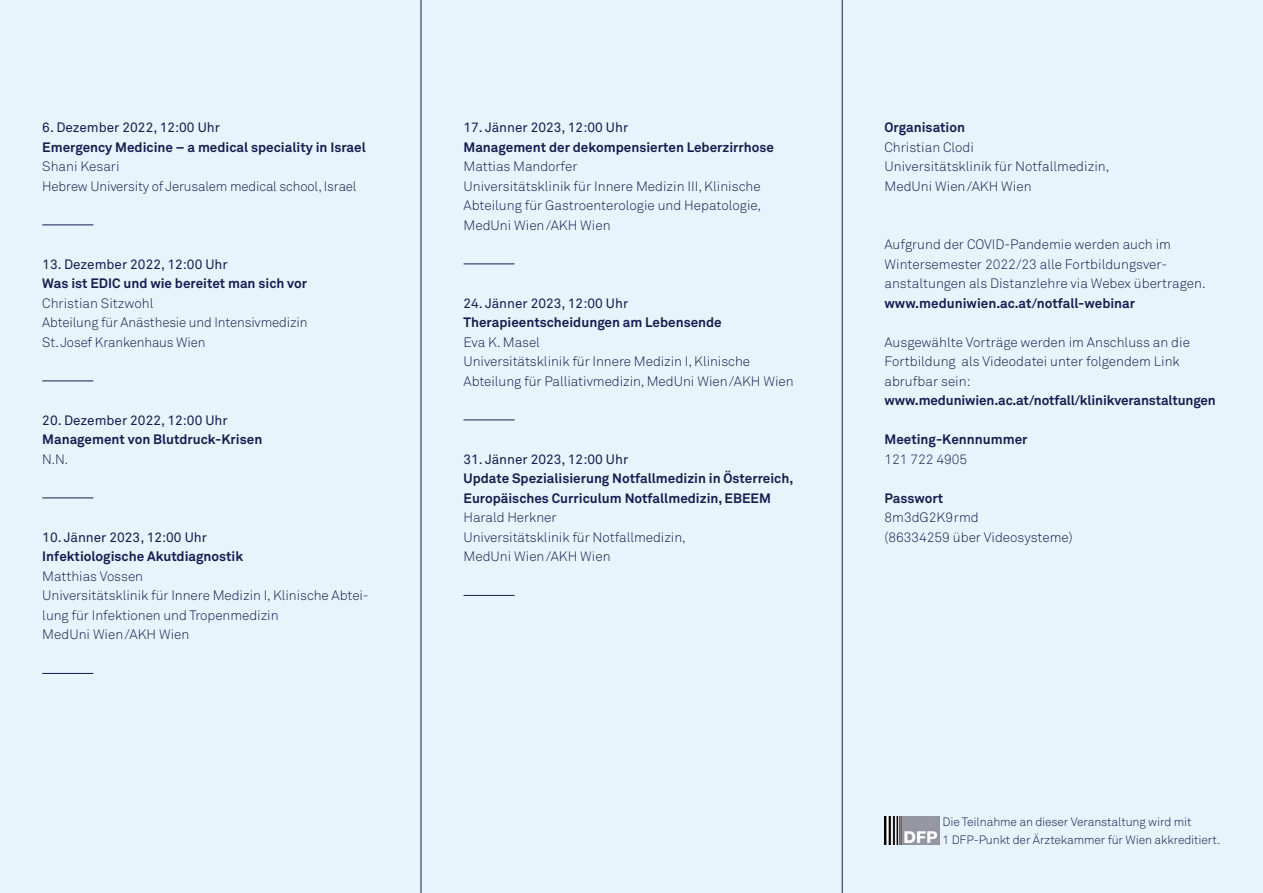
<style>
.page{position:relative;width:1263px;height:893px;background:#e8f4fb}
.page>*{position:absolute;margin:0;border:0;box-sizing:border-box;transform-origin:0 0}
.Vortragende_Name{font:300 13.5px/19.5px "Akkurat Pro";letter-spacing:-.005em;color:#141d50}
.Fließtext{font:700 13.5px "Akkurat Pro";color:#141d50}
.Fließtext-2{font:300 13.5px/19.5px "Akkurat Pro";color:#141d50}
.Uhrzeit{font:13.5px "Akkurat Pro";color:#141d50}
.Überschrift{font:700 13.5px "Akkurat Pro";color:#141d50}
.Fließtext-3{font:300 12px/18px "Akkurat Pro";letter-spacing:-.01em;color:#141d50}
</style>
<div class="page">
<img style="left:884px;top:816px;width:55px;height:29px">
<hr style="left:42px;top:224px;width:51px;height:1px;background:#141d50">
<hr style="left:42px;top:380px;width:51px;height:1px;background:#141d50">
<hr style="left:42px;top:497px;width:51px;height:1px;background:#141d50">
<hr style="left:42px;top:673px;width:51px;height:1px;background:#141d50">
<hr style="left:421px;top:0;width:1px;height:893px;background:#141d50">
<hr style="left:842px;top:0;width:1px;height:893px;background:#141d50">
<hr style="left:463px;top:263px;width:51px;height:1px;background:#141d50">
<hr style="left:463px;top:419px;width:51px;height:1px;background:#141d50">
<hr style="left:463px;top:595px;width:51px;height:1px;background:#141d50">
<p class="Uhrzeit" style="left:42px;top:119px;width:179px">6. Dezember 2022, 12:00 Uhr</p>
<p class="Fließtext" style="left:42px;top:138px;width:325px">Emergency Medicine – a medical speciality in Israel</p>
<p class="Fließtext-2" style="left:42px;top:157px;width:79px">Shani Kesari</p>
<p class="Vortragende_Name" style="left:42px;top:176px;width:316px">Hebrew University of Jerusalem medical school, Israel</p>
<p class="Uhrzeit" style="left:42px;top:256px;width:187px">13. Dezember 2022, 12:00 Uhr</p>
<p class="Fließtext" style="left:42px;top:275px;width:266px">Was ist EDIC und wie bereitet man sich vor</p>
<p class="Fließtext-2" style="left:42px;top:293px;width:113px">Christian Sitzwohl</p>
<p class="Vortragende_Name" style="left:42px;top:313px;width:267px">Abteilung für Anästhesie und Intensivmedizin</p>
<p class="Vortragende_Name" style="left:42px;top:332px;width:165px">St. Josef Krankenhaus Wien</p>
<p class="Uhrzeit" style="left:42px;top:412px;width:187px">20. Dezember 2022, 12:00 Uhr</p>
<p class="Fließtext" style="left:42px;top:431px;width:222px">Management von Blutdruck-Krisen</p>
<p class="Vortragende_Name" style="left:42px;top:449px;width:28px">N.N.</p>
<p class="Uhrzeit" style="left:42px;top:529px;width:166px">10. Jänner 2023, 12:00 Uhr</p>
<p class="Fließtext" style="left:42px;top:548px;width:202px">Infektiologische Akutdiagnostik</p>
<p class="Vortragende_Name" style="left:42px;top:566px;width:102px">Matthias Vossen</p>
<p class="Vortragende_Name" style="left:42px;top:586px;width:328px">Universitätsklinik für Innere Medizin I, Klinische Abtei&shy;lung für Infektionen und Tropenmedizin</p>
<p class="Fließtext-2" style="left:42px;top:625px;width:149px">MedUni Wien /AKH Wien</p>
<p class="Uhrzeit" style="left:463px;top:119px;width:166px">17. Jänner 2023, 12:00 Uhr</p>
<p class="Fließtext" style="left:463px;top:138px;width:312px">Management der dekompensierten Leberzirrhose</p>
<p class="Vortragende_Name" style="left:463px;top:157px;width:116px">Mattias Mandorfer</p>
<p class="Fließtext-2" style="left:463px;top:176px;width:299px">Universitätsklinik für Innere Medizin III, Klinische<br>Abteilung für Gastroenterologie und Hepatologie,</p>
<p class="Fließtext-2" style="left:463px;top:215px;width:149px">MedUni Wien /AKH Wien</p>
<p class="Uhrzeit" style="left:463px;top:295px;width:166px">24. Jänner 2023, 12:00 Uhr</p>
<p class="Fließtext" style="left:463px;top:314px;width:260px">Therapieentscheidungen am Lebensende</p>
<p class="Vortragende_Name" style="left:463px;top:332px;width:78px">Eva K. Masel</p>
<p class="Vortragende_Name" style="left:463px;top:352px;width:332px">Universitätsklinik für Innere Medizin I, Klinische<br>Abteilung für Palliativmedizin, MedUni Wien /AKH Wien</p>
<p class="Uhrzeit" style="left:463px;top:451px;width:166px">31. Jänner 2023, 12:00 Uhr</p>
<p class="Fließtext" style="left:463px;top:470px;width:331px">Update Spezialisierung Notfallmedizin in Österreich,</p>
<p class="Fließtext" style="left:463px;top:489px;width:309px">Europäisches Curriculum Notfallmedizin, EBEEM</p>
<p class="Vortragende_Name" style="left:463px;top:508px;width:95px">Harald Herkner</p>
<p class="Vortragende_Name" style="left:463px;top:527px;width:224px">Universitätsklinik für Notfallmedizin,</p>
<p class="Fließtext-2" style="left:463px;top:547px;width:149px">MedUni Wien /AKH Wien</p>
<p class="Überschrift" style="left:884px;top:119px;width:82px">Organisation</p>
<p class="Fließtext-2" style="left:884px;top:137px;width:91px">Christian Clodi</p>
<p class="Fließtext-2" style="left:884px;top:157px;width:226px">Universitätsklinik für Notfallmedizin,<br>MedUni Wien /AKH Wien</p>
<p class="Vortragende_Name" style="left:884px;top:235px;width:323px">Aufgrund der COVID-Pandemie werden auch im<br>Wintersemester 2022/23 alle Fortbildungsver&shy;anstaltungen als Distanzlehre via Webex übertragen.</p>
<p class="Überschrift" style="left:884px;top:294px;width:252px">www.meduniwien.ac.at/notfall-webinar</p>
<p class="Fließtext-2" style="left:884px;top:332px;width:307px">Ausgewählte Vorträge werden im Anschluss an die<br>Fortbildung als Videodatei unter folgendem Link</p>
<p class="Fließtext-2" style="left:884px;top:371px;width:88px">abrufbar sein:</p>
<p class="Fließtext" style="left:884px;top:392px;width:333px">www.meduniwien.ac.at/notfall/klinikveranstaltungen</p>
<p class="Überschrift" style="left:884px;top:431px;width:145px">Meeting-Kennnummer</p>
<p class="Vortragende_Name" style="left:884px;top:449px;width:84px">121 722 4905</p>
<p class="Überschrift" style="left:884px;top:489px;width:60px">Passwort</p>
<p class="Vortragende_Name" style="left:884px;top:508px;width:96px">8m3dG2K9rmd</p>
<p class="Vortragende_Name" style="left:884px;top:527px;width:190px">(86334259 über Videosysteme)</p>
<p class="Fließtext-3" style="left:942px;top:813px;width:279px">Die Teilnahme an dieser Veranstaltung wird mit<br>1 DFP-Punkt der Ärztekammer für Wien akkreditiert.</p>
</div>
